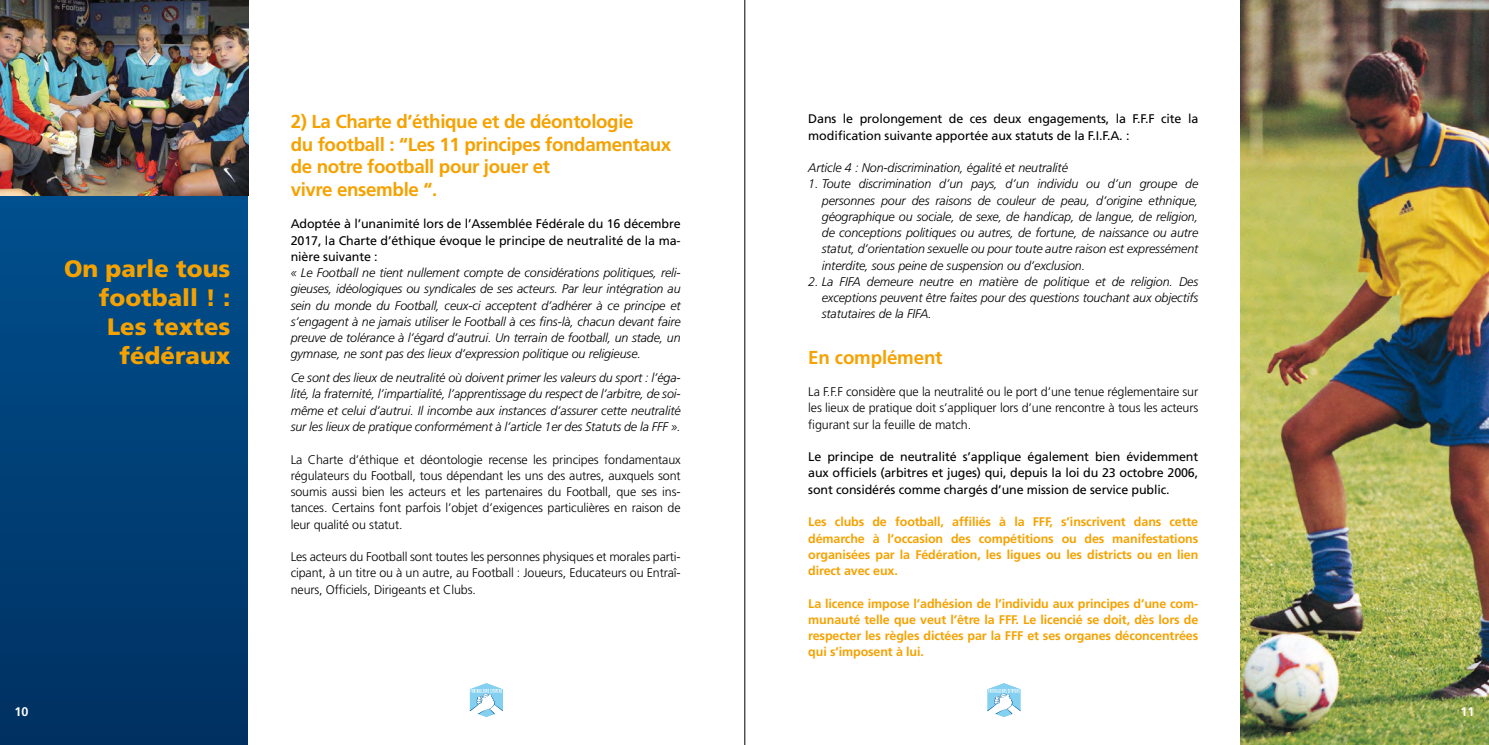
<style>
.page{position:relative;width:1489px;height:745px;background:#fff}
.page>*{position:absolute;margin:0;border:0;box-sizing:border-box;transform-origin:0 0}
.t1{font:900 23.75px/28.8px "Frutiger";color:#f5a200;text-align:right}
.t2{font:700 18.75px/22.5px "Frutiger";letter-spacing:-.02em;color:#f5a200}
.t3{font:italic 300 12.5px/16.2px "Frutiger";letter-spacing:-.01em;color:#000;text-align:justify}
.t4{font:300 12.5px/16.2px "Frutiger";letter-spacing:-.01em;color:#000;text-align:justify}
.t5{font:12.5px/16.2px "Frutiger";letter-spacing:-.01em;color:#000;text-align:justify}
.t6{font:700 12.5px/16.2px "Frutiger";letter-spacing:-.01em;color:#f5a200;text-align:justify}
.t7{font:700 12.5px "Frutiger";color:#fff}
</style>
<div class="page">
<svg style="left:1px;top:195px;width:246px;height:548px"></svg>
<img style="left:1240px;top:0;width:248px;height:744px">
<svg style="left:469px;top:683px;width:34px;height:34px"></svg>
<svg style="left:987px;top:683px;width:34px;height:34px"></svg>
<img style="left:0;top:0;width:248px;height:195px">
<hr style="left:744px;top:0;width:1px;height:744px;background:#000">
<h1 class="t1" style="left:64px;top:254px;width:168px">On parle tous football ! :<br>Les textes fédéraux</h1>
<h2 class="t2" style="left:291px;top:110px;width:382px">2) La Charte d’éthique et de déontologie<br>du football : “Les 11 principes fondamentaux de notre football pour jouer et<br>vivre ensemble “.</h2>
<p class="t5" style="left:291px;top:215px;width:391px">Adoptée à l’unanimité lors de l’Assemblée Fédérale du 16 décembre 2017, la Charte d’éthique évoque le principe de neutralité de la ma&shy;nière suivante :</p>
<p class="t3" style="left:291px;top:264px;width:391px">« Le Football ne tient nullement compte de considérations politiques, reli&shy;gieuses, idéologiques ou syndicales de ses acteurs. Par leur intégration au sein du monde du Football, ceux-ci acceptent d’adhérer à ce principe et s’engagent à ne jamais utiliser le Football à ces fins-là, chacun devant faire preuve de tolérance à l’égard d’autrui. Un terrain de football, un stade, un gymnase, ne sont pas des lieux d’expression politique ou religieuse.</p>
<p class="t3" style="left:291px;top:369px;width:391px">Ce sont des lieux de neutralité où doivent primer les valeurs du sport : l’éga&shy;lité, la fraternité, l’impartialité, l’apprentissage du respect de l’arbitre, de soi&shy;même et celui d’autrui. Il incombe aux instances d’assurer cette neutralité sur les lieux de pratique conformément à l’article 1er des Statuts de la FFF ».</p>
<p class="t4" style="left:291px;top:451px;width:391px">La Charte d’éthique et déontologie recense les principes fondamentaux régulateurs du Football, tous dépendant les uns des autres, auxquels sont soumis aussi bien les acteurs et les partenaires du Football, que ses ins&shy;tances. Certains font parfois l’objet d’exigences particulières en raison de leur qualité ou statut.</p>
<p class="t4" style="left:291px;top:548px;width:391px">Les acteurs du Football sont toutes les personnes physiques et morales parti&shy;cipant, à un titre ou à un autre, au Football : Joueurs, Educateurs ou Entraî&shy;neurs, Officiels, Dirigeants et Clubs.</p>
<p class="t5" style="left:808px;top:111px;width:391px">Dans le prolongement de ces deux engagements, la F.F.F cite la modification suivante apportée aux statuts de la F.I.F.A. :</p>
<p class="t3" style="left:808px;top:159px;width:261px">Article 4 : Non-discrimination, égalité et neutralité</p>
<p class="t3" style="left:821px;top:176px;width:378px;text-indent:-14px">1. Toute discrimination d’un pays, d’un individu ou d’un groupe de personnes pour des raisons de couleur de peau, d’origine ethnique, géographique ou sociale, de sexe, de handicap, de langue, de religion, de conceptions politiques ou autres, de fortune, de naissance ou autre statut, d’orientation sexuelle ou pour toute autre raison est expressément interdite, sous peine de suspension ou d’exclusion.</p>
<p class="t3" style="left:821px;top:273px;width:378px;text-indent:-14px">2. La FIFA demeure neutre en matière de politique et de religion. Des exceptions peuvent être faites pour des questions touchant aux objectifs statutaires de la FIFA.</p>
<h2 class="t2" style="left:808px;top:345px;width:136px">En complément</h2>
<p class="t4" style="left:808px;top:383px;width:391px">La F.F.F considère que la neutralité ou le port d’une tenue réglementaire sur les lieux de pratique doit s’appliquer lors d’une rencontre à tous les acteurs figurant sur la feuille de match.</p>
<p class="t5" style="left:808px;top:448px;width:391px">Le principe de neutralité s’applique également bien évidemment aux officiels (arbitres et juges) qui, depuis la loi du 23 octobre 2006, sont considérés comme chargés d’une mission de service public.</p>
<p class="t6" style="left:808px;top:513px;width:391px">Les clubs de football, affiliés à la FFF, s’inscrivent dans cette démarche à l’occasion des compétitions ou des manifestations organisées par la Fédération, les ligues ou les districts ou en lien direct avec eux.</p>
<p class="t6" style="left:808px;top:594px;width:391px">La licence impose l’adhésion de l’individu aux principes d’une com&shy;munauté telle que veut l’être la FFF. Le licencié se doit, dès lors de respecter les règles dictées par la FFF et ses organes déconcentrées qui s’imposent à lui.</p>
<p class="t7" style="left:14px;top:703px;width:15px">10</p>
<p class="t7" style="left:1460px;top:703px;width:15px">11</p>
</div>
